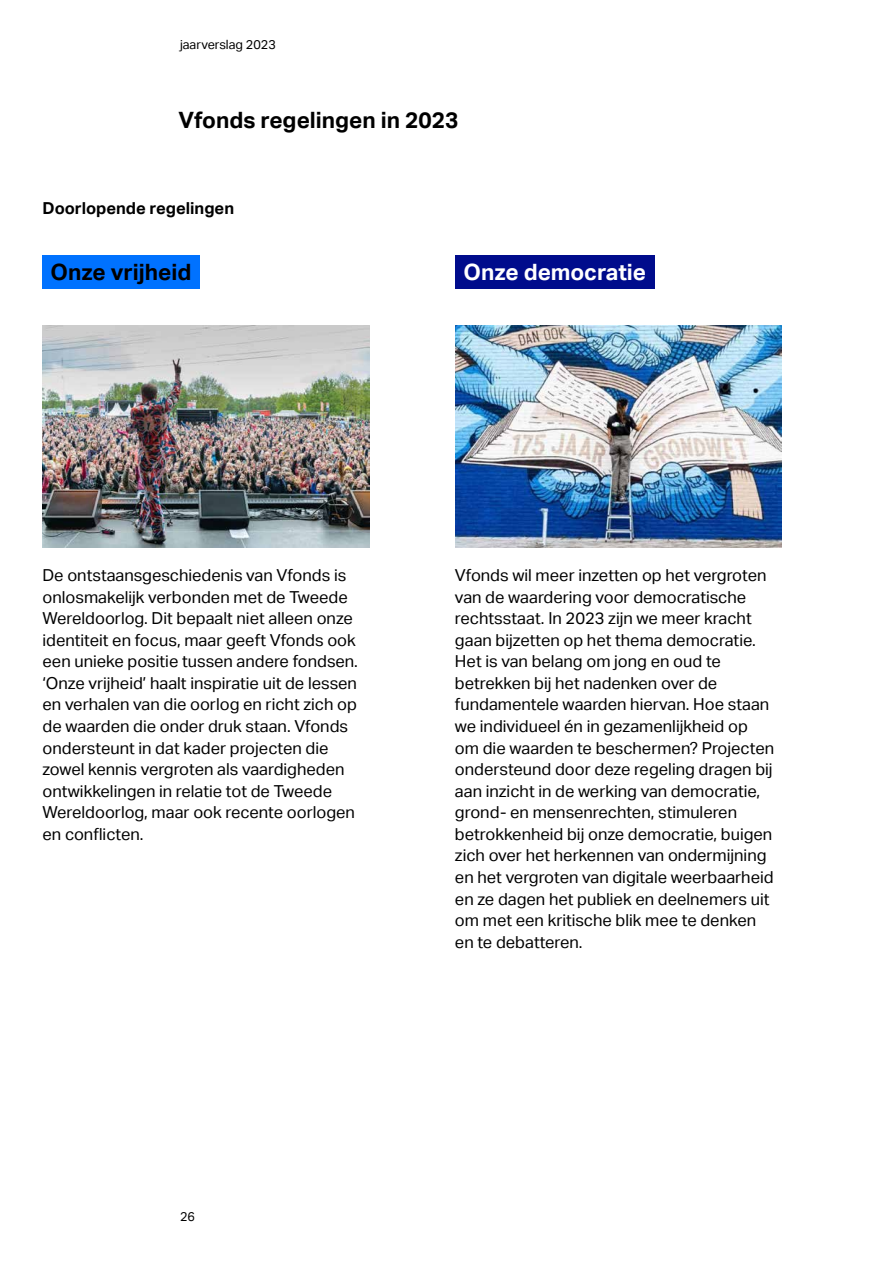
<style>
.page{position:relative;width:893px;height:1263px;background:#fff}
.page>*{position:absolute;margin:0;border:0;box-sizing:border-box;transform-origin:0 0}
.t1{font:700 22.5px "Aktiv Grotesk";color:#000}
.t2{font:700 22.5px "Aktiv Grotesk";color:#fff}
.t3{font:16.5px/21.6px "Aktiv Grotesk";color:#000}
.t4{font:700 16.5px "Aktiv Grotesk";color:#000}
.t5{font:12.75px "Aktiv Grotesk";color:#000}
</style>
<div class="page">
<div style="left:42px;top:255px;width:158px;height:33px;background:#0072ff"></div>
<div style="left:455px;top:255px;width:200px;height:33px;background:#000c8c"></div>
<img style="left:455px;top:325px;width:327px;height:223px">
<img style="left:43px;top:325px;width:326px;height:223px">
<p class="t5" style="left:180px;top:37px;width:97px">jaarverslag 2023</p>
<h1 class="t1" style="left:179px;top:107px;width:281px">Vfonds regelingen in 2023</h1>
<p class="t4" style="left:43px;top:199px;width:193px">Doorlopende regelingen</p>
<h1 class="t1" style="left:50px;top:259px;width:142px">Onze vrijheid</h1>
<h1 class="t2" style="left:463px;top:259px;width:184px">Onze democratie</h1>
<p class="t3" style="left:43px;top:564px;width:317px">De ontstaansgeschiedenis van Vfonds is onlosmakelijk verbonden met de Tweede Wereldoorlog. Dit bepaalt niet alleen onze identiteit en focus, maar geeft Vfonds ook een unieke positie tussen andere fondsen. ‘Onze vrijheid’ haalt inspiratie uit de lessen en verhalen van die oorlog en richt zich op de waarden die onder druk staan. Vfonds ondersteunt in dat kader projecten die zowel kennis vergroten als vaardigheden ontwikkelingen in relatie tot de Tweede Wereldoorlog, maar ook recente oorlogen en conflicten.</p>
<p class="t3" style="left:455px;top:565px;width:321px">Vfonds wil meer inzetten op het vergroten van de waardering voor democratische rechtsstaat. In 2023 zijn we meer kracht gaan bijzetten op het thema democratie.<br>Het is van belang om jong en oud te betrekken bij het nadenken over de fundamentele waarden hiervan. Hoe staan we individueel én in gezamenlijkheid op om die waarden te beschermen? Projecten ondersteund door deze regeling dragen bij aan inzicht in de werking van democratie, grond- en mensenrechten, stimuleren betrokkenheid bij onze democratie, buigen zich over het herkennen van ondermijning en het vergroten van digitale weerbaarheid en ze dagen het publiek en deelnemers uit om met een kritische blik mee te denken en te debatteren.</p>
<p class="t5" style="left:180px;top:1209px;width:16px">26</p>
</div>
